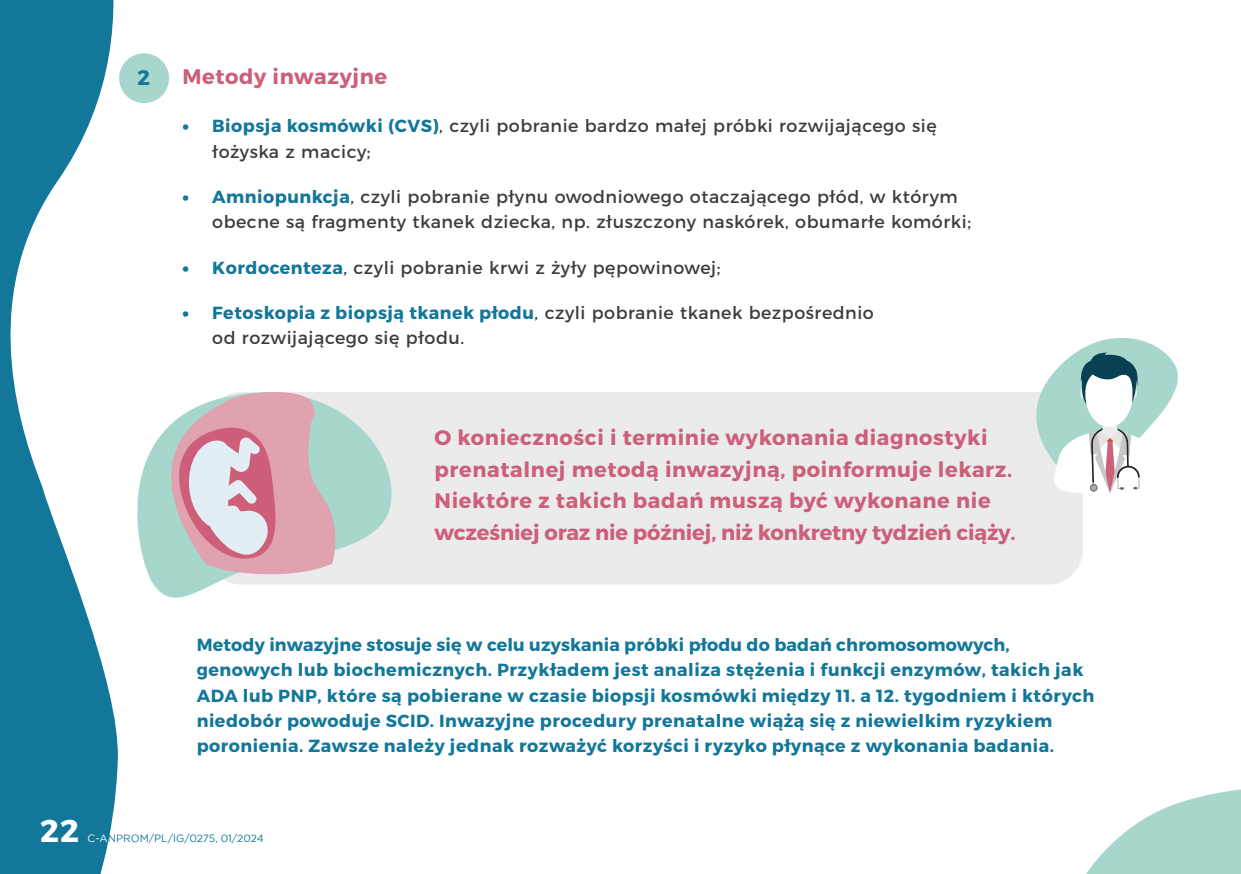
<style>
.page{position:relative;width:1241px;height:874px;background:#fff}
.page>*{position:absolute;margin:0;border:0;box-sizing:border-box;transform-origin:0 0}
.t1{font:700 31.5px "Montserrat";color:#fff}
.t2{font:700 21px/31.5px "Montserrat";letter-spacing:.03em;color:#cd5f7a}
.t3{font:700 21px "Montserrat";color:#13779a}
.t4{font:700 17.5px/25.4px "Montserrat";letter-spacing:.03em;color:#13779a}
.t5{font:17.5px/25.4px "Montserrat";letter-spacing:.03em;color:#3c3c3b}
.t6{font:10.5px "Gotham";color:#13779a}
.s1{font-weight:900;color:#13779a}
.s2{font-weight:700;color:#13779a}
.s3{color:#fff}
</style>
<div class="page">
<svg style="left:0;top:0;width:169px;height:873px"></svg>
<svg style="left:1087px;top:789px;width:153px;height:84px"></svg>
<div style="left:119px;top:53px;width:50px;height:50px;background:#a6d6cc;border-radius:50%"></div>
<div style="left:206px;top:392px;width:876px;height:192px;background:#ebebeb;border-radius:35px"></div>
<svg style="left:108px;top:369px;width:295px;height:252px"></svg>
<svg style="left:128px;top:385px;width:209px;height:194px"></svg>
<svg style="left:1036px;top:337px;width:142px;height:164px"></svg>
<p class="t3" style="left:137px;top:64px;width:14px">2</p>
<p class="t2" style="left:182px;top:61px;width:206px">Metody inwazyjne</p>
<p class="t5" style="left:212px;top:112px;width:726px;text-indent:-30px"><span class="s1">•</span> <span class="s2">Biopsja kosmówki (CVS)</span>, czyli pobranie bardzo małej próbki rozwijającego się łożyska z macicy;</p>
<p class="t5" style="left:212px;top:182px;width:760px;text-indent:-30px"><span class="s1">•</span> <span class="s2">Amniopunkcja</span>, czyli pobranie płynu owodniowego otaczającego płód, w którym obecne są fragmenty tkanek dziecka, np. złuszczony naskórek, obumarłe komórki;</p>
<p class="t5" style="left:182px;top:253px;width:539px"><span class="s1">•</span> <span class="s2">Kordocenteza</span>, czyli pobranie krwi z żyły pępowinowej;</p>
<p class="t5" style="left:212px;top:298px;width:663px;text-indent:-30px"><span class="s1">•</span> <span class="s2">Fetoskopia z biopsją tkanek płodu</span>, czyli pobranie tkanek bezpośrednio od rozwijającego się płodu.</p>
<p class="t2" style="left:434px;top:422px;width:582px">O konieczności i terminie wykonania diagnostyki prenatalnej metodą inwazyjną, poinformuje lekarz.<br>Niektóre z takich badań muszą być wykonane nie wcześniej oraz nie później, niż konkretny tydzień ciąży.</p>
<p class="t4" style="left:197px;top:631px;width:899px">Metody inwazyjne stosuje się w celu uzyskania próbki płodu do badań chromosomowych, genowych lub biochemicznych. Przykładem jest analiza stężenia i funkcji enzymów, takich jak ADA lub PNP, które są pobierane w czasie biopsji kosmówki między 11. a 12. tygodniem i których niedobór powoduje SCID. Inwazyjne procedury prenatalne wiążą się z niewielkim ryzykiem poronienia. Zawsze należy jednak rozważyć korzyści i ryzyko płynące z wykonania badania.</p>
<h1 class="t1" style="left:40px;top:810px;width:40px">22</h1>
<p class="t6" style="left:88px;top:831px;width:178px"><span class="s3">C-A</span>NPROM/PL/IG/0275, 01/2024</p>
</div>
